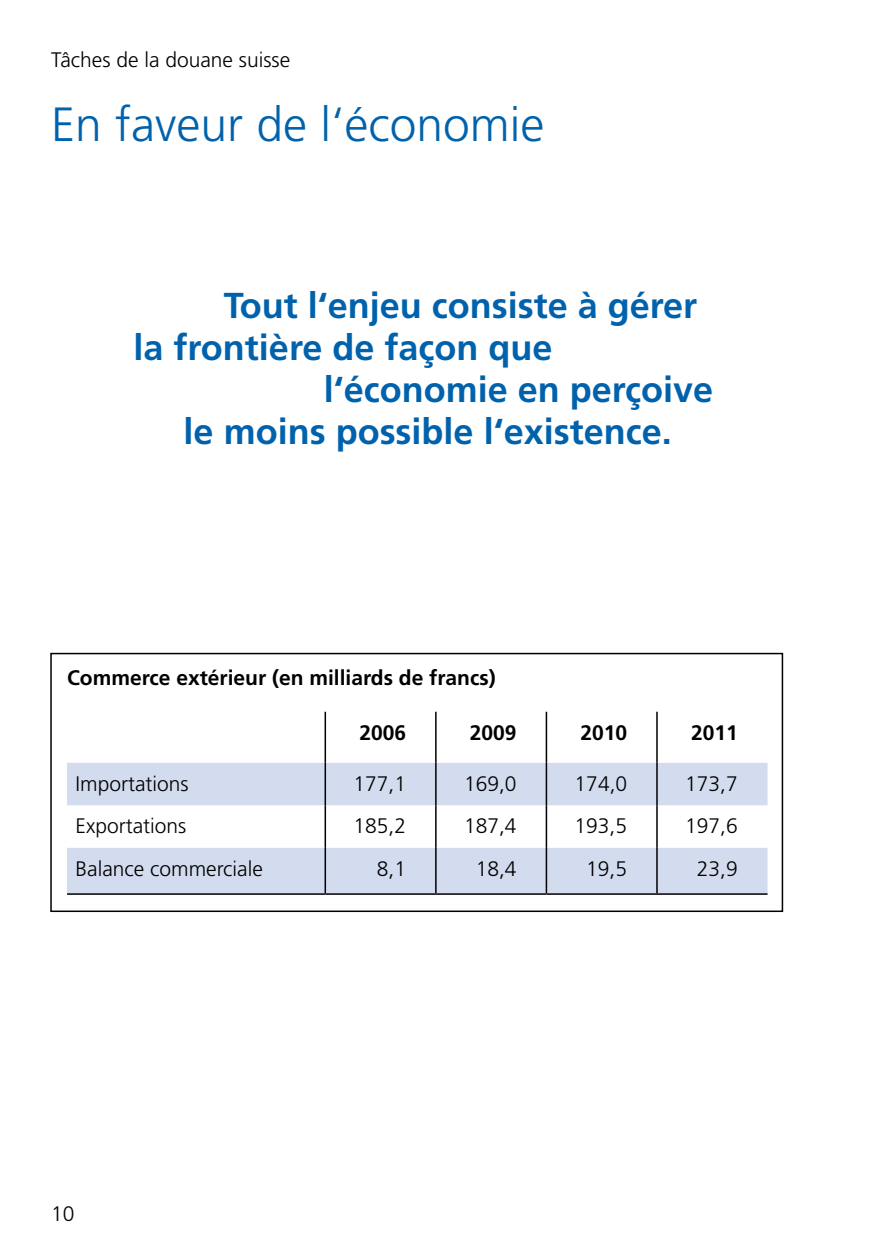
<style>
.page{position:relative;width:893px;height:1259px;background:#fff}
.page>*{position:absolute;margin:0;border:0;box-sizing:border-box;transform-origin:0 0}
.t1{font:300 48px "Frutiger LT Std";color:#0062ac}
.t2{font:700 36px "Frutiger LT Std";color:#0062ac}
.t3{font:300 21px "Frutiger LT Std";color:#000}
.t4{font:700 21px "Frutiger LT Std";color:#000}
</style>
<div class="page">
<div style="left:50px;top:653px;width:733px;height:259px;border:2px solid #000"></div>
<svg style="left:67px;top:763px;width:700px;height:130px;fill:#d3dcee"></svg>
<hr style="left:325px;top:712px;width:1px;height:51px;background:#000">
<hr style="left:435px;top:712px;width:2px;height:51px;background:#000">
<hr style="left:546px;top:712px;width:1px;height:51px;background:#000">
<hr style="left:656px;top:712px;width:2px;height:51px;background:#000">
<hr style="left:325px;top:763px;width:1px;height:42px;background:#000">
<hr style="left:435px;top:763px;width:2px;height:42px;background:#000">
<hr style="left:546px;top:763px;width:1px;height:42px;background:#000">
<hr style="left:656px;top:763px;width:2px;height:42px;background:#000">
<hr style="left:325px;top:805px;width:1px;height:43px;background:#000">
<hr style="left:435px;top:805px;width:2px;height:43px;background:#000">
<hr style="left:546px;top:805px;width:1px;height:43px;background:#000">
<hr style="left:656px;top:805px;width:2px;height:43px;background:#000">
<hr style="left:325px;top:848px;width:1px;height:45px;background:#000">
<hr style="left:435px;top:848px;width:2px;height:45px;background:#000">
<hr style="left:546px;top:848px;width:1px;height:45px;background:#000">
<hr style="left:656px;top:848px;width:2px;height:45px;background:#000">
<hr style="left:67px;top:893px;width:258px;height:2px;background:#000">
<hr style="left:325px;top:893px;width:111px;height:2px;background:#000">
<hr style="left:436px;top:893px;width:110px;height:2px;background:#000">
<hr style="left:546px;top:893px;width:111px;height:2px;background:#000">
<hr style="left:657px;top:893px;width:110px;height:2px;background:#000">
<p class="t3" style="left:51px;top:48px;width:241px">Tâches de la douane suisse</p>
<h1 class="t1" style="left:51px;top:97px;width:495px">En faveur de l‘économie</h1>
<h2 class="t2" style="left:224px;top:284px;width:475px">Tout l‘enjeu consiste à gérer</h2>
<h2 class="t2" style="left:134px;top:326px;width:420px">la frontière de façon que</h2>
<h2 class="t2" style="left:324px;top:368px;width:391px">l‘économie en perçoive</h2>
<h2 class="t2" style="left:184px;top:410px;width:490px">le moins possible l‘existence.</h2>
<p class="t4" style="left:67px;top:665px;width:430px">Commerce extérieur (en milliards de francs)</p>
<p class="t4" style="left:359px;top:720px;width:48px">2006</p>
<p class="t4" style="left:470px;top:720px;width:48px">2009</p>
<p class="t4" style="left:580px;top:720px;width:48px">2010</p>
<p class="t4" style="left:691px;top:720px;width:48px">2011</p>
<p class="t3" style="left:76px;top:771px;width:115px">Importations</p>
<p class="t3" style="left:354px;top:771px;width:54px">177,1</p>
<p class="t3" style="left:464px;top:771px;width:54px">169,0</p>
<p class="t3" style="left:575px;top:771px;width:54px">174,0</p>
<p class="t3" style="left:685px;top:771px;width:54px">173,7</p>
<p class="t3" style="left:76px;top:814px;width:112px">Exportations</p>
<p class="t3" style="left:353px;top:814px;width:54px">185,2</p>
<p class="t3" style="left:464px;top:814px;width:54px">187,4</p>
<p class="t3" style="left:575px;top:814px;width:54px">193,5</p>
<p class="t3" style="left:685px;top:814px;width:54px">197,6</p>
<p class="t3" style="left:75px;top:856px;width:189px">Balance commerciale</p>
<p class="t3" style="left:377px;top:856px;width:31px">8,1</p>
<p class="t3" style="left:476px;top:856px;width:42px">18,4</p>
<p class="t3" style="left:586px;top:856px;width:42px">19,5</p>
<p class="t3" style="left:697px;top:856px;width:42px">23,9</p>
<p class="t3" style="left:51px;top:1202px;width:25px">10</p>
</div>
